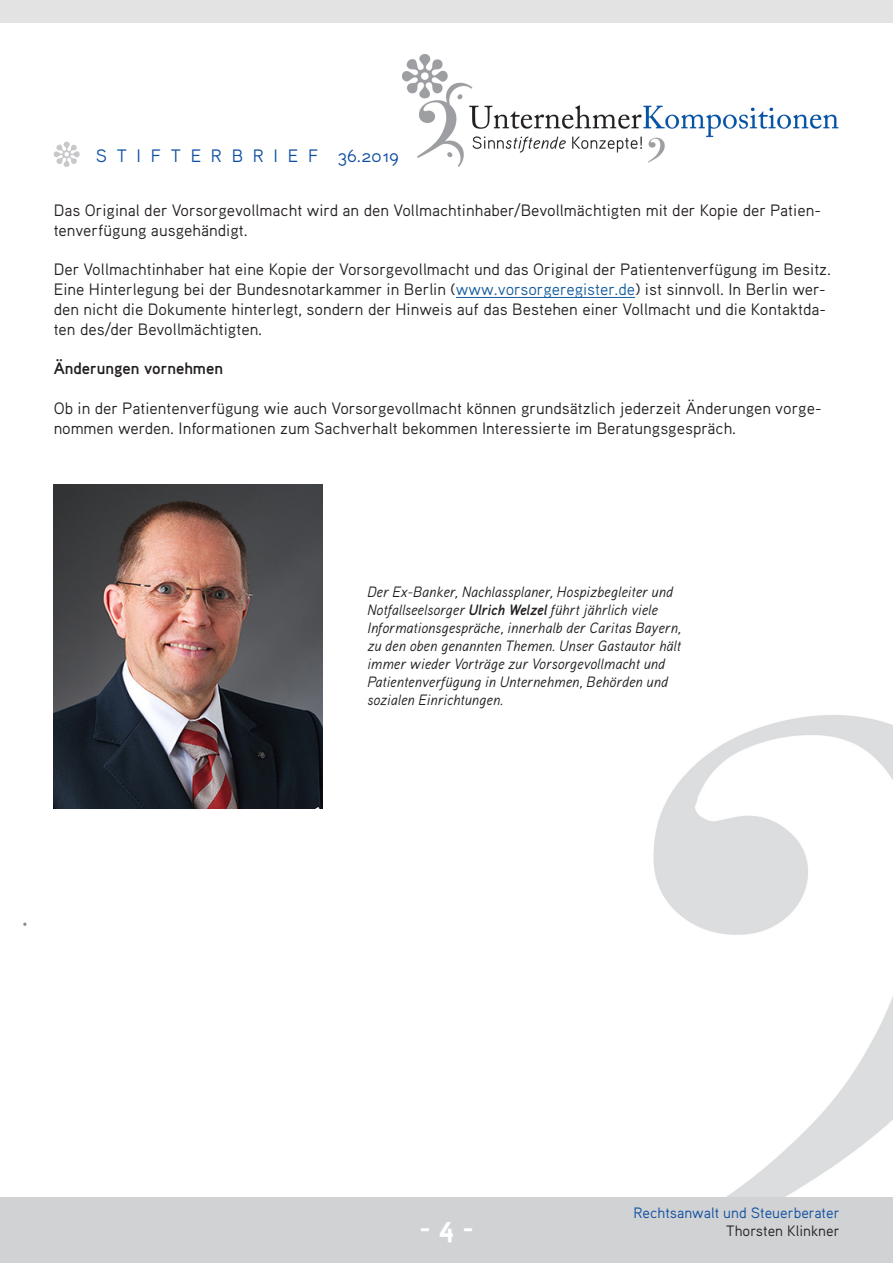
<style>
.page{position:relative;width:893px;height:1263px;background:#fff}
.page>*{position:absolute;margin:0;border:0;box-sizing:border-box;transform-origin:0 0}
.t1{font:27px "Aaux Pro Black OSF";color:#fff}
.t2{font:18px "Aaux Pro Regular OSF";color:#0d4da1}
.t3{font:16.5px/19.8px "Aaux Pro Regular OSF";color:#231f20}
.t4{font:16.5px "Aaux Pro Bold OSF";color:#231f20}
.t5{font:15px/18px "Aaux Pro Regular Italic OSF";color:#231f20;scale:.96 1}
.t6{font:15px "Aaux Pro Regular OSF";color:#0d4da1}
.t7{font:15px "Aaux Pro Regular OSF";color:#231f20}
.s1{font-size:17.85px}
.s2{color:#175d9e}
.s3{font-family:"Aaux Pro Bold Italic OSF"}
</style>
<div class="page">
<img style="left:23px;top:683px;width:870px;height:514px">
<img style="left:402px;top:54px;width:437px;height:113px">
<hr style="left:456px;top:297px;width:179px;height:1px;background:#175d9e">
<img style="left:54px;top:484px;width:268px;height:325px">
<div style="left:0;top:1197px;width:893px;height:66px;background:#d1d2d4"></div>
<p class="t2" style="left:96px;top:145px;width:305px">S T I F T E R B R I E F <span class="s1">36</span>.20<span class="s1">1</span>9</p>
<p class="t3" style="left:54px;top:200px;width:769px">Das Original der Vorsorgevollmacht wird an den Vollmachtinhaber/Bevollmächtigten mit der Kopie der Patien&shy;tenverfügung ausgehändigt.</p>
<p class="t3" style="left:54px;top:259px;width:779px">Der Vollmachtinhaber hat eine Kopie der Vorsorgevollmacht und das Original der Patientenverfügung im Besitz.</p>
<p class="t3" style="left:54px;top:279px;width:774px;text-align:justify">Eine Hinterlegung bei der Bundesnotarkammer in Berlin (<span class="s2">www.vorsorgeregister.de</span>) ist sinnvoll. In Berlin wer&shy;den nicht die Dokumente hinterlegt, sondern der Hinweis auf das Bestehen einer Vollmacht und die Kontaktda&shy;ten des/der Bevollmächtigten.</p>
<p class="t4" style="left:54px;top:358px;width:171px">Änderungen vornehmen</p>
<p class="t3" style="left:54px;top:398px;width:769px">Ob in der Patientenverfügung wie auch Vorsorgevollmacht können grundsätzlich jederzeit Änderungen vorge&shy;nommen werden. Informationen zum Sachverhalt bekommen Interessierte im Beratungsgespräch.</p>
<p class="t5" style="left:367px;top:582px;width:329px">Der Ex-Banker, Nachlassplaner, Hospizbegleiter und Notfallseelsorger <span class="s3">Ulrich Welzel</span> führt jährlich viele Informationsgespräche, innerhalb der Caritas Bayern, zu den oben genannten Themen. Unser Gastautor hält immer wieder Vorträge zur Vorsorgevollmacht und Patientenverfügung in Unternehmen, Behörden und sozialen Einrichtungen.</p>
<p class="t6" style="left:634px;top:1203px;width:208px">Rechtsanwalt und Steuerberater</p>
<p class="t1" style="left:419px;top:1210px;width:56px">- 4 -</p>
<p class="t7" style="left:726px;top:1221px;width:115px">Thorsten Klinkner</p>
</div>
